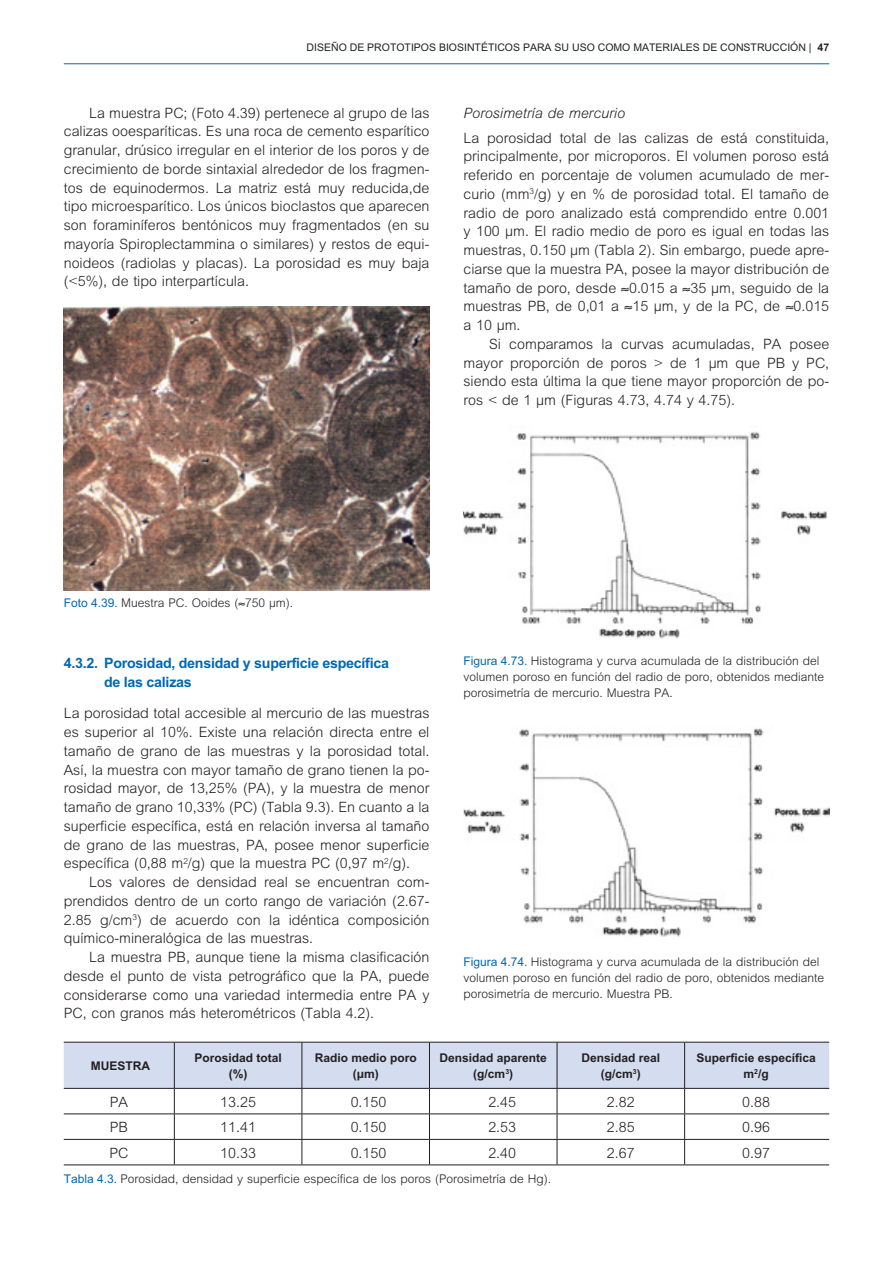
<style>
.page{position:relative;width:893px;height:1263px;background:#fff}
.page>*{position:absolute;margin:0;border:0;box-sizing:border-box;transform-origin:0 0}
.t1{font:300 14.25px/18.8px "M Arial";color:#231f20;text-align:justify}
.t2{font:700 14.25px/18.8px "M Arial";letter-spacing:-.02em;color:#0168b3}
.t3{font:italic 300 14.25px "M Arial";color:#231f20}
.t4{font:300 12px/15.8px "M Arial";color:#231f20}
.t5{font:700 12px/15.8px "M Arial";color:#231f20;text-align:center}
.t6{font:10.5px "M Arial";color:#231f20}
.s1{font-weight:700}
.s2{font-weight:400;color:#0168b3}
</style>
<div class="page">
<hr style="left:64px;top:63px;width:765px;height:1px;background:#0168b3">
<img style="left:64px;top:307px;width:365px;height:284px">
<img style="left:463px;top:432px;width:364px;height:207px">
<img style="left:463px;top:728px;width:366px;height:209px">
<svg style="left:64px;top:1042px;width:765px;height:122px"></svg>
<hr style="left:64px;top:1164px;width:110px;height:1px;background:#231f20">
<hr style="left:174px;top:1164px;width:128px;height:1px;background:#231f20">
<hr style="left:302px;top:1164px;width:127px;height:1px;background:#231f20">
<hr style="left:429px;top:1164px;width:128px;height:1px;background:#231f20">
<hr style="left:557px;top:1164px;width:128px;height:1px;background:#231f20">
<hr style="left:685px;top:1164px;width:144px;height:1px;background:#231f20">
<p class="t6" style="left:307px;top:41px;width:225px">DI SEÑO DE PROTOTIPOS BI OSINTÉTICOS PARA</p>
<p class="t6" style="left:555px;top:41px;width:210px">SU USO COMO MATERIALES DE CONSTRUCCI</p>
<p class="t6" style="left:790px;top:41px;width:40px">ÓN | <span class="s1">47</span></p>
<p class="t1" style="left:64px;top:103px;width:367px;text-indent:26px">La muestra PC; (Foto 4.39) pertenece al grupo de las calizas ooesparíticas. Es una roca de cemento esparítico granular, drúsico irregular en el interior de los poros y de crecimiento de borde sintaxial alrededor de los fragmen&shy;tos de equinodermos. La matriz está muy reducida,de tipo microesparítico. Los únicos bioclastos que aparecen son foraminíferos bentónicos muy fragmentados (en su mayoría Spiroplectammina o similares) y restos de equi&shy;noideos (radiolas y placas). La porosidad es muy baja (&lt;5%), de tipo interpartícula.</p>
<p class="t3" style="left:463px;top:104px;width:163px">Porosimetría de mercurio</p>
<p class="t1" style="left:463px;top:128px;width:367px">La porosidad total de las calizas de está constituida, principalmente, por microporos. El volumen poroso está referido en porcentaje de volumen acumulado de mer&shy;curio (mm<sup>3</sup>/g) y en % de porosidad total. El tamaño de radio de poro analizado está comprendido entre 0.001 y 100 µm. El radio medio de poro es igual en todas las muestras, 0.150 µm (Tabla 2). Sin embargo, puede apre&shy;ciarse que la muestra PA, posee la mayor distribución de tamaño de poro, desde ≈0.015 a ≈35 µm, seguido de la muestras PB, de 0,01 a ≈15 µm, y de la PC, de ≈0.015 a 10 µm.</p>
<p class="t1" style="left:463px;top:334px;width:367px;text-indent:26px">Si comparamos la curvas acumuladas, PA posee mayor proporción de poros &gt; de 1 µm que PB y PC, siendo esta última la que tiene mayor proporción de po&shy;ros &lt; de 1 µm (Figuras 4.73, 4.74 y 4.75).</p>
<p class="t4" style="left:64px;top:595px;width:231px"><span class="s2">Foto 4.39.</span> Muestra PC. Ooides (≈750 µm).</p>
<p class="t2" style="left:104px;top:654px;width:286px;text-indent:-40px">4.3.2. Porosidad, densidad y superficie específica de las calizas</p>
<p class="t1" style="left:64px;top:704px;width:367px">La porosidad total accesible al mercurio de las muestras es superior al 10%. Existe una relación directa entre el tamaño de grano de las muestras y la porosidad total.<br>Así, la muestra con mayor tamaño de grano tienen la po&shy;rosidad mayor, de 13,25% (PA), y la muestra de menor tamaño de grano 10,33% (PC) (Tabla 9.3). En cuanto a la superficie específica, está en relación inversa al tamaño de grano de las muestras, PA, posee menor superficie específica (0,88 m<sup>2</sup>/g) que la muestra PC (0,97 m<sup>2</sup>/g).</p>
<p class="t1" style="left:64px;top:873px;width:367px;text-indent:26px">Los valores de densidad real se encuentran com&shy;prendidos dentro de un corto rango de variación (2.67- 2.85 g/cm<sup>3</sup>) de acuerdo con la idéntica composición químico-mineralógica de las muestras.</p>
<p class="t1" style="left:64px;top:948px;width:367px;text-indent:26px">La muestra PB, aunque tiene la misma clasificación desde el punto de vista petrográfico que la PA, puede considerarse como una variedad intermedia entre PA y PC, con granos más heterométricos (Tabla 4.2).</p>
<p class="t4" style="left:463px;top:653px;width:362px"><span class="s2">Figura 4.73.</span> Histograma y curva acumulada de la distribución del volumen poroso en función del radio de poro, obtenidos mediante porosimetría de mercurio. Muestra PA.</p>
<p class="t4" style="left:463px;top:954px;width:362px"><span class="s2">Figura 4.74.</span> Histograma y curva acumulada de la distribución del volumen poroso en función del radio de poro, obtenidos mediante porosimetría de mercurio. Muestra PB.</p>
<p class="t5" style="left:91px;top:1058px;width:61px">MUESTRA</p>
<p class="t5" style="left:194px;top:1050px;width:89px">Porosidad total (%)</p>
<p class="t5" style="left:315px;top:1050px;width:104px">Radio medio poro (µm)</p>
<p class="t5" style="left:440px;top:1050px;width:109px">Densidad aparente (g/cm<sup>3</sup>)</p>
<p class="t5" style="left:581px;top:1050px;width:80px">Densidad real (g/cm<sup>3</sup>)</p>
<p class="t5" style="left:696px;top:1050px;width:121px">Superficie específica m<sup>2</sup>/g</p>
<p class="t1" style="left:110px;top:1092px;width:20px">PA</p>
<p class="t1" style="left:220px;top:1092px;width:37px">13.25</p>
<p class="t1" style="left:351px;top:1092px;width:37px">0.150</p>
<p class="t1" style="left:488px;top:1092px;width:29px">2.45</p>
<p class="t1" style="left:607px;top:1092px;width:29px">2.82</p>
<p class="t1" style="left:742px;top:1092px;width:29px">0.88</p>
<p class="t1" style="left:110px;top:1118px;width:20px">PB</p>
<p class="t1" style="left:220px;top:1118px;width:37px">11.41</p>
<p class="t1" style="left:351px;top:1118px;width:37px">0.150</p>
<p class="t1" style="left:488px;top:1118px;width:29px">2.53</p>
<p class="t1" style="left:607px;top:1118px;width:29px">2.85</p>
<p class="t1" style="left:742px;top:1118px;width:29px">0.96</p>
<p class="t1" style="left:109px;top:1143px;width:20px">PC</p>
<p class="t1" style="left:220px;top:1143px;width:37px">10.33</p>
<p class="t1" style="left:351px;top:1143px;width:37px">0.150</p>
<p class="t1" style="left:488px;top:1143px;width:29px">2.40</p>
<p class="t1" style="left:607px;top:1143px;width:29px">2.67</p>
<p class="t1" style="left:742px;top:1143px;width:29px">0.97</p>
<p class="t4" style="left:64px;top:1171px;width:489px"><span class="s2">Tabla 4.3.</span> Porosidad, densidad y superficie específica de los poros (Porosimetría de Hg).</p>
</div>
